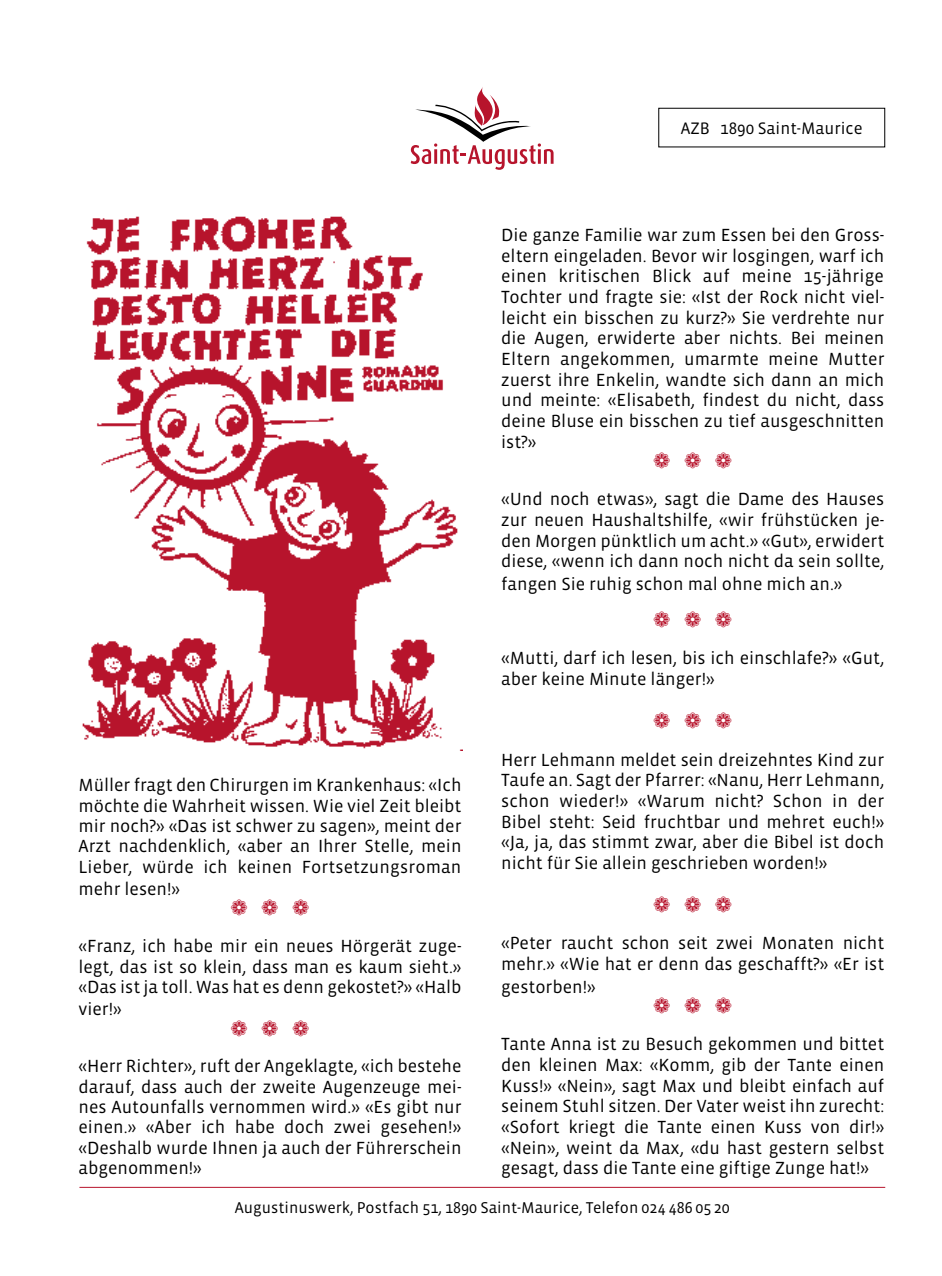
<style>
.page{position:relative;width:942px;height:1276px;background:#fff}
.page>*{position:absolute;margin:0;border:0;box-sizing:border-box;transform-origin:0 0}
.t1{font:22px "Zapf Dingbats";color:#b7142c}
.t2{font:18px/20.6px "Vista Sans";color:#000;text-align:justify}
.t3{font:17px "Vista Sans";color:#000}
.t4{font:16px "Vista Sans";color:#000}
</style>
<div class="page">
<svg style="left:410px;top:87px;width:143px;height:83px"></svg>
<hr style="left:79px;top:1186px;width:805px;height:1px;background:#b7142c">
<img style="left:82px;top:216px;width:380px;height:534px">
<p class="t2" style="left:78px;top:775px;width:384px">Müller fragt den Chirurgen im Krankenhaus: «Ich möchte die Wahrheit wissen. Wie viel Zeit bleibt mir noch?» «Das ist schwer zu sagen», meint der Arzt nachdenklich, «aber an Ihrer Stelle, mein Lieber, würde ich keinen Fortsetzungsroman</p>
<p class="t2" style="left:78px;top:879px;width:103px">mehr lesen!»</p>
<p class="t1" style="left:230px;top:897px;width:81px">❁ ❁ ❁</p>
<p class="t2" style="left:78px;top:936px;width:384px">«Franz, ich habe mir ein neues Hörgerät zuge&shy;legt, das ist so klein, dass man es kaum sieht.» «Das ist ja toll. Was hat es denn gekostet?» «Halb</p>
<p class="t2" style="left:78px;top:999px;width:45px">vier!»</p>
<p class="t1" style="left:230px;top:1017px;width:81px">❁ ❁ ❁</p>
<p class="t2" style="left:78px;top:1056px;width:384px">«Herr Richter», ruft der Angeklagte, «ich bestehe darauf, dass auch der zweite Augenzeuge mei&shy;nes Autounfalls vernommen wird.» «Es gibt nur einen.» «Aber ich habe doch zwei gesehen!» «Deshalb wurde Ihnen ja auch der Führerschein abgenommen!»</p>
<p class="t3" style="left:680px;top:120px;width:183px">AZB 1890 Saint-Maurice</p>
<p class="t2" style="left:501px;top:225px;width:384px">Die ganze Familie war zum Essen bei den Gross&shy;eltern eingeladen. Bevor wir losgingen, warf ich einen kritischen Blick auf meine 15-jährige Tochter und fragte sie: «Ist der Rock nicht viel&shy;leicht ein bisschen zu kurz?» Sie verdrehte nur die Augen, erwiderte aber nichts. Bei meinen Eltern angekommen, umarmte meine Mutter zuerst ihre Enkelin, wandte sich dann an mich und meinte: «Elisabeth, findest du nicht, dass deine Bluse ein bisschen zu tief ausgeschnitten ist?»</p>
<p class="t1" style="left:653px;top:450px;width:81px">❁ ❁ ❁</p>
<p class="t2" style="left:501px;top:489px;width:384px">«Und noch etwas», sagt die Dame des Hauses zur neuen Haushaltshilfe, «wir frühstücken je&shy;den Morgen pünktlich um acht.» «Gut», erwidert diese, «wenn ich dann noch nicht da sein sollte,</p>
<p class="t2" style="left:501px;top:574px;width:342px">fangen Sie ruhig schon mal ohne mich an.»</p>
<p class="t1" style="left:653px;top:609px;width:81px">❁ ❁ ❁</p>
<p class="t2" style="left:501px;top:648px;width:384px">«Mutti, darf ich lesen, bis ich einschlafe?» «Gut, aber keine Minute länger!»</p>
<p class="t1" style="left:653px;top:710px;width:81px">❁ ❁ ❁</p>
<p class="t2" style="left:501px;top:749px;width:384px">Herr Lehmann meldet sein dreizehntes Kind zur Taufe an. Sagt der Pfarrer: «Nanu, Herr Lehmann, schon wieder!» «Warum nicht? Schon in der Bibel steht: Seid fruchtbar und mehret euch!» «Ja, ja, das stimmt zwar, aber die Bibel ist doch nicht für Sie allein geschrieben worden!»</p>
<p class="t1" style="left:653px;top:894px;width:81px">❁ ❁ ❁</p>
<p class="t2" style="left:501px;top:933px;width:384px">«Peter raucht schon seit zwei Monaten nicht mehr.» «Wie hat er denn das geschafft?» «Er ist</p>
<p class="t2" style="left:501px;top:976px;width:96px">gestorben!»</p>
<p class="t1" style="left:653px;top:995px;width:81px">❁ ❁ ❁</p>
<p class="t2" style="left:501px;top:1034px;width:384px">Tante Anna ist zu Besuch gekommen und bittet den kleinen Max: «Komm, gib der Tante einen Kuss!» «Nein», sagt Max und bleibt einfach auf seinem Stuhl sitzen. Der Vater weist ihn zurecht: «Sofort kriegt die Tante einen Kuss von dir!» «Nein», weint da Max, «du hast gestern selbst gesagt, dass die Tante eine giftige Zunge hat!»</p>
<p class="t4" style="left:235px;top:1199px;width:496px">Augustinuswerk, Postfach 51, 1890 Saint-Maurice, Telefon 024 486 05 20</p>
</div>
